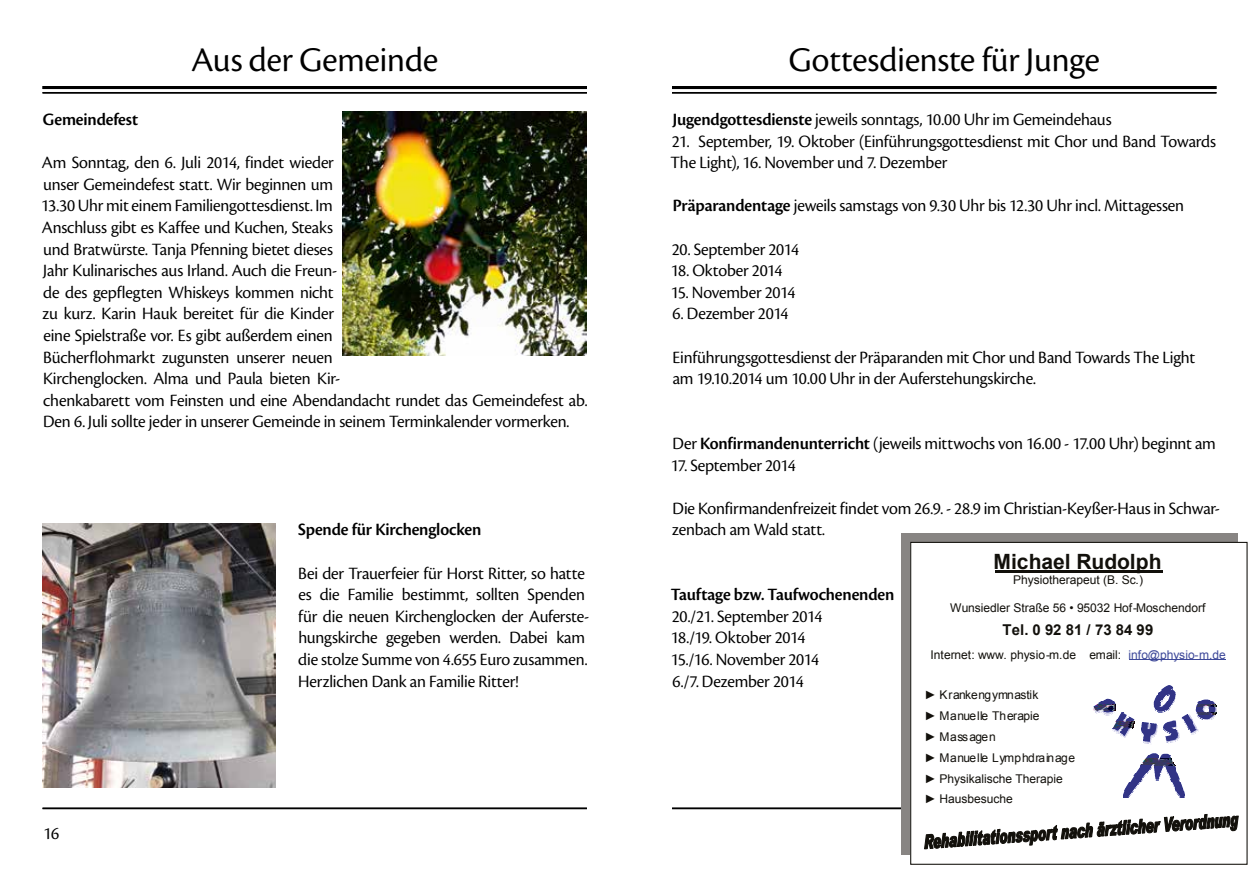
<style>
.page{position:relative;width:1259px;height:893px;background:#fff}
.page>*{position:absolute;margin:0;border:0;box-sizing:border-box;transform-origin:0 0}
.t1{font:36px "Cronos Pro Disp";color:#000}
.t2{font:700 21px "Arial";letter-spacing:-.005em;color:#12100b}
.t3{font:18px/21.6px "Cronos Pro Disp";letter-spacing:-.01em;color:#000}
.t4{font:18px "Cronos Pro Semibold Disp";letter-spacing:-.01em;color:#000}
.t5{font:700 15px "Arial";letter-spacing:.01em;color:#12100b}
.t6{font:12px/19.5px "Arial";letter-spacing:-.005em;color:#12100b}
.t7{font:12px/21px "Arial OO Enc";letter-spacing:.025em;color:#12100b}
.s1{font-family:"Cronos Pro Semibold Disp"}
.s2{color:#3d4899}
.s3{font-family:"Arial"}
.s4{font-family:"Arial OO Enc"}
</style>
<div class="page">
<hr style="left:672px;top:86px;width:544px;height:3px;background:#000">
<hr style="left:672px;top:92px;width:544px;height:1px;background:#000">
<hr style="left:672px;top:808px;width:544px;height:1px;background:#000">
<div style="left:901px;top:533px;width:337px;height:322px;background:#888583"></div>
<div style="left:910px;top:542px;width:337px;height:322px;background:#fff"></div>
<div style="left:910px;top:542px;width:337px;height:323px;border:1px solid #12100b"></div>
<hr style="left:995px;top:570px;width:168px;height:2px;background:#12100b">
<hr style="left:1129px;top:659px;width:97px;height:1px;background:#3d4899">
<svg style="left:924px;top:814px;width:315px;height:36px"></svg>
<svg style="left:1093px;top:698px;width:42px;height:40px"></svg>
<svg style="left:1141px;top:686px;width:75px;height:58px"></svg>
<svg style="left:1123px;top:753px;width:61px;height:44px"></svg>
<hr style="left:43px;top:86px;width:544px;height:3px;background:#000">
<hr style="left:43px;top:92px;width:544px;height:1px;background:#000">
<hr style="left:43px;top:808px;width:544px;height:1px;background:#000">
<img style="left:342px;top:111px;width:245px;height:244px">
<img style="left:43px;top:523px;width:233px;height:265px">
<h1 class="t1" style="left:191px;top:39px;width:248px">Aus der Gemeinde</h1>
<p class="t4" style="left:43px;top:109px;width:97px">Gemeindefest</p>
<p class="t3" style="left:41px;top:152px;width:548px">Am Sonntag, den 6. Juli 2014, findet wieder<br>unser Gemeindefest statt. Wir beginnen um<br>13.30 Uhr mit einem Familiengottesdienst. Im<br>Anschluss gibt es Kaffee und Kuchen, Steaks<br>und Bratwürste. Tanja Pfenning bietet dieses<br>Jahr Kulinarisches aus Irland. Auch die Freun-<br>de des gepflegten Whiskeys kommen nicht<br>zu kurz. Karin Hauk bereitet für die Kinder<br>eine Spielstraße vor. Es gibt außerdem einen<br>Bücherflohmarkt zugunsten unserer neuen<br>Kirchenglocken. Alma und Paula bieten Kir-<br>chenkabarett vom Feinsten und eine Abendandacht rundet das Gemeindefest ab.<br>Den 6. Juli sollte jeder in unserer Gemeinde in seinem Terminkalender vormerken.</p>
<p class="t3" style="left:44px;top:823px;width:17px">16</p>
<p class="t4" style="left:298px;top:520px;width:185px">Spende für Kirchenglocken</p>
<p class="t3" style="left:298px;top:562px;width:292px">Bei der Trauerfeier für Horst Ritter, so hatte es die Familie bestimmt, sollten Spenden für die neuen Kirchenglocken der Auferste&shy;hungskirche gegeben werden. Dabei kam die stolze Summe von 4.655 Euro zusammen.<br>Herzlichen Dank an Familie Ritter!</p>
<h1 class="t1" style="left:788px;top:39px;width:312px">Gottesdienste für Junge</h1>
<p class="t3" style="left:673px;top:109px;width:440px"><span class="s1">Jugendgottesdienste</span> jeweils sonntags, 10.00 Uhr im Gemeindehaus</p>
<p class="t3" style="left:670px;top:130px;width:547px">21. September, 19. Oktober (Einführungsgottesdienst mit Chor und Band Towards<br>The Light), 16. November und 7. Dezember</p>
<p class="t3" style="left:673px;top:195px;width:513px"><span class="s1">Präparandentage</span> jeweils samstags von 9.30 Uhr bis 12.30 Uhr incl. Mittagessen</p>
<p class="t3" style="left:672px;top:238px;width:129px">20. September 2014</p>
<p class="t3" style="left:670px;top:260px;width:113px">18. Oktober 2014</p>
<p class="t3" style="left:670px;top:281px;width:126px">15. November 2014</p>
<p class="t3" style="left:672px;top:303px;width:118px">6. Dezember 2014</p>
<p class="t3" style="left:672px;top:346px;width:524px">Einführungsgottesdienst der Präparanden mit Chor und Band Towards The Light am 19.10.2014 um 10.00 Uhr in der Auferstehungskirche.</p>
<p class="t3" style="left:672px;top:433px;width:545px">Der <span class="s1">Konfirmandenunterricht</span> (jeweils mittwochs von 16.00 - 17.00 Uhr) beginnt am</p>
<p class="t3" style="left:670px;top:454px;width:127px">17. September 2014</p>
<p class="t3" style="left:672px;top:497px;width:549px">Die Konfirmandenfreizeit findet vom 26.9. - 28.9 im Christian-Keyßer-Haus in Schwar&shy;zenbach am Wald statt.</p>
<p class="t4" style="left:671px;top:584px;width:225px">Tauftage bzw. Taufwochenenden</p>
<p class="t3" style="left:670px;top:605px;width:153px">20./21. September 2014<br>18./19. Oktober 2014<br>15./16. November 2014<br>6./7. Dezember 2014</p>
<p class="t2" style="left:993px;top:547px;width:169px">Michael Rudolph</p>
<p class="t6" style="left:1013px;top:570px;width:131px">Physiotherapeut (B. Sc.)</p>
<p class="t6" style="left:950px;top:598px;width:257px">Wunsiedler Straße 56 • 95032 Hof-Moschendorf</p>
<p class="t5" style="left:1002px;top:619px;width:152px">Tel. 0 92 81 / 73 84 99</p>
<p class="t6" style="left:930px;top:645px;width:297px">Internet: www. physio-m.de email: <span class="s2">info@physio-m.de</span></p>
<p class="t7" style="left:924px;top:685px;width:152px">► Krankengymnastik<br>► Manuelle Thera<span class="s3">pie<br></span>► Massagen<br>► Manuelle Lymphdrainage</p>
<p class="t6" style="left:924px;top:769px;width:140px"><span class="s4">►</span> Physikalische Therapie <span class="s4">►</span> Hausbesuche</p>
</div>
